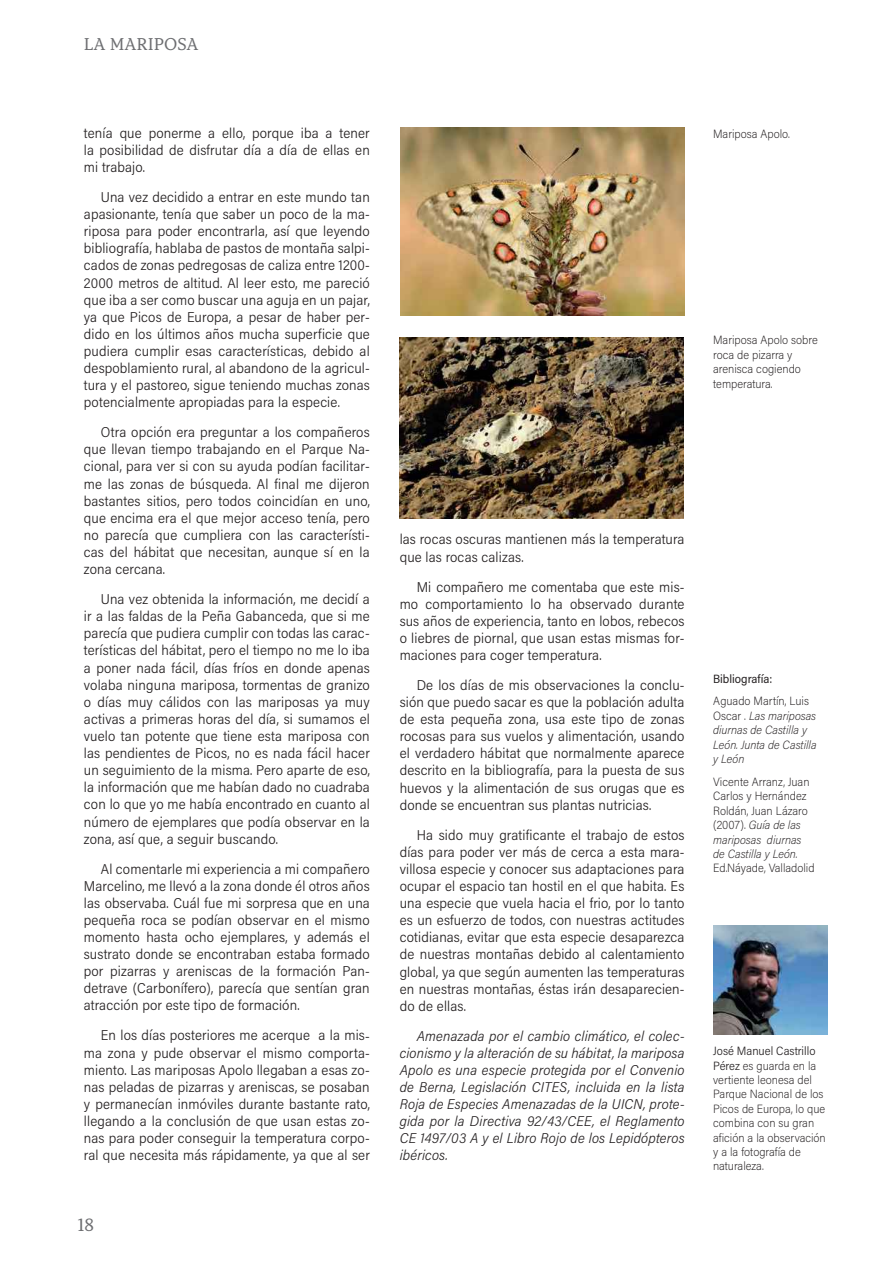
<style>
.page{position:relative;width:893px;height:1264px;background:#fff}
.page>*{position:absolute;margin:0;border:0;box-sizing:border-box;transform-origin:0 0}
.t1{font:19.5px "Capitolina";color:#6d6e71}
.t2{font:18px "Capitolina";color:#6d6e71}
.t3{font:300 14.25px/17.1px "Acumin Pro Semi Cond";letter-spacing:.01em;color:#231f20;text-align:justify}
.t4{font:italic 300 14.25px/17.1px "Acumin Pro Semi Cond";letter-spacing:.01em;color:#231f20;text-align:justify}
.t5{font:200 12px/14.4px "Acumin Pro Semi Cond";color:#231f20}
.t6{font:italic 200 12px/14.4px "Acumin Pro Semi Cond";color:#231f20}
.t7{font:12px "Acumin Pro Semi Cond";color:#231f20}
.s1{font-style:normal}
.s2{font-style:italic}
.s3{font-weight:300}
</style>
<div class="page">
<img style="left:401px;top:127px;width:283px;height:189px">
<img style="left:399px;top:337px;width:284px;height:181px">
<img style="left:713px;top:925px;width:114px;height:109px">
<p class="t2" style="left:84px;top:34px;width:116px">LA MARIPOSA</p>
<p class="t3" style="left:84px;top:124px;width:287px">tenía que ponerme a ello, porque iba a tener la posibilidad de disfrutar día a día de ellas en mi trabajo.</p>
<p class="t3" style="left:84px;top:188px;width:287px;text-indent:17px">Una vez decidido a entrar en este mundo tan apasionante, tenía que saber un poco de la ma&shy;riposa para poder encontrarla, así que leyendo bibliografía, hablaba de pastos de montaña salpi&shy;cados de zonas pedregosas de caliza entre 1200- 2000 metros de altitud. Al leer esto, me pareció que iba a ser como buscar una aguja en un pajar, ya que Picos de Europa, a pesar de haber per&shy;dido en los últimos años mucha superficie que pudiera cumplir esas características, debido al despoblamiento rural, al abandono de la agricul&shy;tura y el pastoreo, sigue teniendo muchas zonas potencialmente apropiadas para la especie.</p>
<p class="t3" style="left:84px;top:423px;width:287px;text-indent:17px">Otra opción era preguntar a los compañeros que llevan tiempo trabajando en el Parque Na&shy;cional, para ver si con su ayuda podían facilitar&shy;me las zonas de búsqueda. Al final me dijeron bastantes sitios, pero todos coincidían en uno, que encima era el que mejor acceso tenía, pero no parecía que cumpliera con las característi&shy;cas del hábitat que necesitan, aunque sí en la zona cercana.</p>
<p class="t3" style="left:84px;top:590px;width:287px;text-indent:17px">Una vez obtenida la información, me decidí a ir a las faldas de la Peña Gabanceda, que si me parecía que pudiera cumplir con todas las carac&shy;terísticas del hábitat, pero el tiempo no me lo iba a poner nada fácil, días fríos en donde apenas volaba ninguna mariposa, tormentas de granizo o días muy cálidos con las mariposas ya muy activas a primeras horas del día, si sumamos el vuelo tan potente que tiene esta mariposa con las pendientes de Picos, no es nada fácil hacer un seguimiento de la misma. Pero aparte de eso, la información que me habían dado no cuadraba con lo que yo me había encontrado en cuanto al número de ejemplares que podía observar en la zona, así que, a seguir buscando.</p>
<p class="t3" style="left:84px;top:859px;width:287px;text-indent:17px">Al comentarle mi experiencia a mi compañero Marcelino, me llevó a la zona donde él otros años las observaba. Cuál fue mi sorpresa que en una pequeña roca se podían observar en el mismo momento hasta ocho ejemplares, y además el sustrato donde se encontraban estaba formado por pizarras y areniscas de la formación Pan&shy;detrave (Carbonífero), parecía que sentían gran atracción por este tipo de formación.</p>
<p class="t3" style="left:84px;top:1026px;width:287px;text-indent:17px">En los días posteriores me acerque a la mis&shy;ma zona y pude observar el mismo comporta&shy;miento. Las mariposas Apolo llegaban a esas zo&shy;nas peladas de pizarras y areniscas, se posaban y permanecían inmóviles durante bastante rato, llegando a la conclusión de que usan estas zo&shy;nas para poder conseguir la temperatura corpo&shy;ral que necesita más rápidamente, ya que al ser</p>
<h1 class="t1" style="left:78px;top:1212px;width:18px">18</h1>
<p class="t5" style="left:713px;top:126px;width:78px">Mariposa Apolo.</p>
<p class="t5" style="left:713px;top:332px;width:106px">Mariposa Apolo sobre roca de pizarra y arenisca cogiendo temperatura.</p>
<p class="t3" style="left:399px;top:530px;width:286px">las rocas oscuras mantienen más la temperatura que las rocas calizas.</p>
<p class="t3" style="left:399px;top:577px;width:286px;text-indent:17px">Mi compañero me comentaba que este mis&shy;mo comportamiento lo ha observado durante sus años de experiencia, tanto en lobos, rebecos o liebres de piornal, que usan estas mismas for&shy;maciones para coger temperatura.</p>
<p class="t3" style="left:399px;top:675px;width:286px;text-indent:17px">De los días de mis observaciones la conclu&shy;sión que puedo sacar es que la población adulta de esta pequeña zona, usa este tipo de zonas rocosas para sus vuelos y alimentación, usando el verdadero hábitat que normalmente aparece descrito en la bibliografía, para la puesta de sus huevos y la alimentación de sus orugas que es donde se encuentran sus plantas nutricias.</p>
<p class="t3" style="left:399px;top:825px;width:286px;text-indent:17px">Ha sido muy gratificante el trabajo de estos días para poder ver más de cerca a esta mara&shy;villosa especie y conocer sus adaptaciones para ocupar el espacio tan hostil en el que habita. Es una especie que vuela hacia el frio, por lo tanto es un esfuerzo de todos, con nuestras actitudes cotidianas, evitar que esta especie desaparezca de nuestras montañas debido al calentamiento global, ya que según aumenten las temperaturas en nuestras montañas, éstas irán desaparecien&shy;do de ellas.</p>
<p class="t4" style="left:399px;top:1026px;width:286px;text-indent:17px">Amenazada por el cambio climático, el colec&shy;cionismo y la alteración de su hábitat, la mariposa Apolo es una especie protegida por el Convenio de Berna, Legislación CITES, incluida en la lista Roja de Especies Amenazadas de la UICN, prote&shy;gida por la Directiva 92/43/CEE, el Reglamento CE 1497/03 A y el Libro Rojo de los Lepidópteros ibéricos.</p>
<p class="t7" style="left:713px;top:670px;width:61px">Bibliografía:</p>
<p class="t6" style="left:713px;top:693px;width:105px"><span class="s1">Aguado Martín, Luis<br>Oscar .</span> Las mariposas diurnas de Castilla y<br>León. Junta de Castilla y León</p>
<p class="t5" style="left:713px;top:774px;width:98px">Vicente Arranz, Juan<br>Carlos y Hernández<br>Roldán, Juan Lázaro (2007). <span class="s2">Guía de las mariposas diurnas de Castilla y León.</span></p>
<p class="t5" style="left:713px;top:860px;width:103px">Ed.Náyade, Valladolid</p>
<p class="t5" style="left:713px;top:1043px;width:114px"><span class="s3">José Manuel Castrillo<br>Pérez</span> es guarda en la vertiente leonesa del<br>Parque Nacional de los<br>Picos de Europa, lo que combina con su gran afición a la observación y a la fotografía de naturaleza.</p>
</div>
